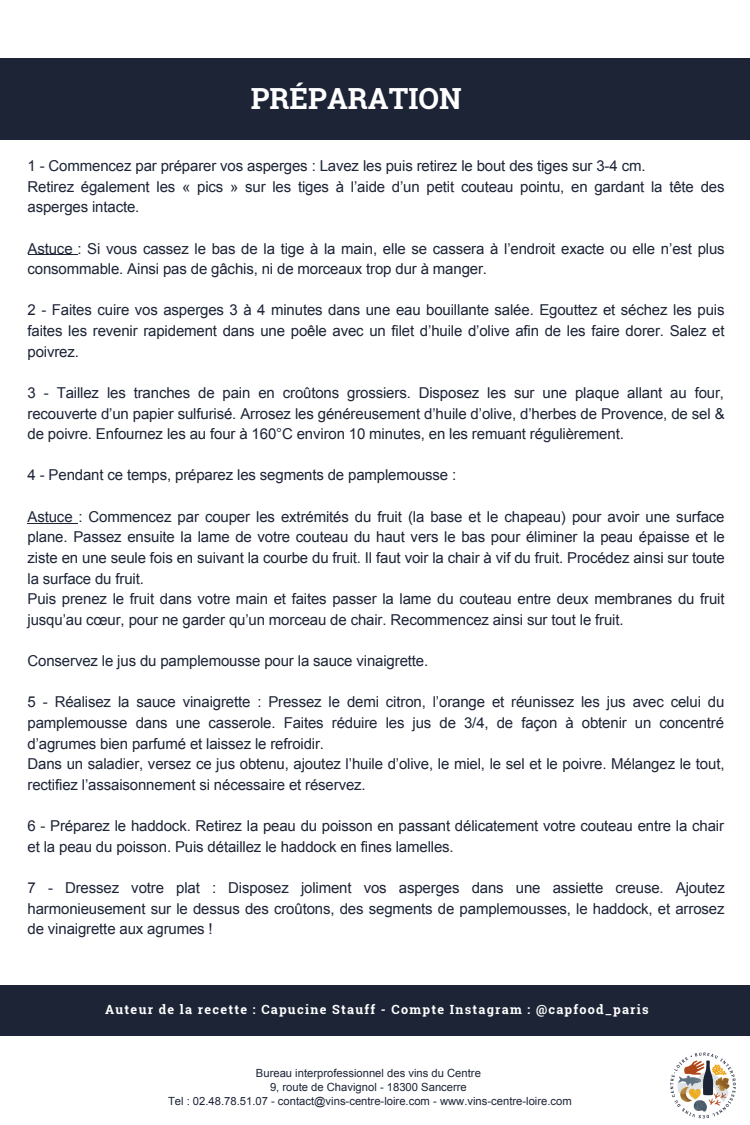
<style>
.page{position:relative;width:750px;height:1125px;background:#fff}
.page>*{position:absolute;margin:0;border:0;box-sizing:border-box;transform-origin:0 0}
.t1{font:700 29.12px "Roboto Slab";color:#fff}
.t2{font:15px/20.6px "Arial";letter-spacing:-.01em;color:#1c2436}
.t3{font:700 12.62px "Roboto Slab";letter-spacing:.1em;color:#fff}
.t4{font:11.25px/14px "Arial";color:#1c2436;text-align:center}
</style>
<div class="page">
<div style="left:0;top:58px;width:750px;height:82px;background:#1c2436"></div>
<hr style="left:28px;top:254px;width:49px;height:1px;background:#1c2436">
<hr style="left:28px;top:523px;width:50px;height:1px;background:#1c2436">
<img style="left:670px;top:1052px;width:66px;height:67px">
<div style="left:0;top:985px;width:750px;height:51px;background:#1c2436"></div>
<h1 class="t1" style="left:251px;top:79px;width:212px">PRÉPARATION</h1>
<p class="t2" style="left:28px;top:155px;width:698px">1 - Commencez par préparer vos asperges : Lavez les puis retirez le bout des tiges sur 3-4 cm.<br>Retirez également les « pics » sur les tiges à l’aide d’un petit couteau pointu, en gardant la tête des asperges intacte.</p>
<p class="t2" style="left:28px;top:238px;width:699px">Astuce : Si vous cassez le bas de la tige à la main, elle se cassera à l’endroit exacte ou elle n’est plus consommable. Ainsi pas de gâchis, ni de morceaux trop dur à manger.</p>
<p class="t2" style="left:28px;top:300px;width:699px;text-align:justify">2 - Faites cuire vos asperges 3 à 4 minutes dans une eau bouillante salée. Egouttez et séchez les puis faites les revenir rapidement dans une poêle avec un filet d’huile d’olive afin de les faire dorer. Salez et poivrez.</p>
<p class="t2" style="left:28px;top:382px;width:699px;text-align:justify">3 - Taillez les tranches de pain en croûtons grossiers. Disposez les sur une plaque allant au four, recouverte d’un papier sulfurisé. Arrosez les généreusement d’huile d’olive, d’herbes de Provence, de sel &amp; de poivre. Enfournez les au four à 160°C environ 10 minutes, en les remuant régulièrement.</p>
<p class="t2" style="left:28px;top:465px;width:430px">4 - Pendant ce temps, préparez les segments de pamplemousse :</p>
<p class="t2" style="left:28px;top:506px;width:699px">Astuce : Commencez par couper les extrémités du fruit (la base et le chapeau) pour avoir une surface plane. Passez ensuite la lame de votre couteau du haut vers le bas pour éliminer la peau épaisse et le ziste en une seule fois en suivant la courbe du fruit. Il faut voir la chair à vif du fruit. Procédez ainsi sur toute la surface du fruit.<br>Puis prenez le fruit dans votre main et faites passer la lame du couteau entre deux membranes du fruit jusqu’au cœur, pour ne garder qu’un morceau de chair. Recommencez ainsi sur tout le fruit.</p>
<p class="t2" style="left:28px;top:650px;width:402px">Conservez le jus du pamplemousse pour la sauce vinaigrette.</p>
<p class="t2" style="left:28px;top:692px;width:698px">5 - Réalisez la sauce vinaigrette : Pressez le demi citron, l’orange et réunissez les jus avec celui du pamplemousse dans une casserole. Faites réduire les jus de 3/4, de façon à obtenir un concentré d’agrumes bien parfumé et laissez le refroidir.<br>Dans un saladier, versez ce jus obtenu, ajoutez l’huile d’olive, le miel, le sel et le poivre. Mélangez le tout, rectifiez l’assaisonnement si nécessaire et réservez.</p>
<p class="t2" style="left:28px;top:815px;width:698px">6 - Préparez le haddock. Retirez la peau du poisson en passant délicatement votre couteau entre la chair et la peau du poisson. Puis détaillez le haddock en fines lamelles.</p>
<p class="t2" style="left:28px;top:877px;width:699px;text-align:justify">7 - Dressez votre plat : Disposez joliment vos asperges dans une assiette creuse. Ajoutez harmonieusement sur le dessus des croûtons, des segments de pamplemousses, le haddock, et arrosez de vinaigrette aux agrumes !</p>
<p class="t3" style="left:105px;top:1001px;width:545px">Auteur de la recette : Capucine Stauff - Compte Instagram : @capfood_paris</p>
<p class="t4" style="left:168px;top:1066px;width:405px">Bureau interprofessionnel des vins du Centre<br>9, route de Chavignol - 18300 Sancerre<br>Tel : 02.48.78.51.07 - contact@vins-centre-loire.com - www.vins-centre-loire.com</p>
</div>
